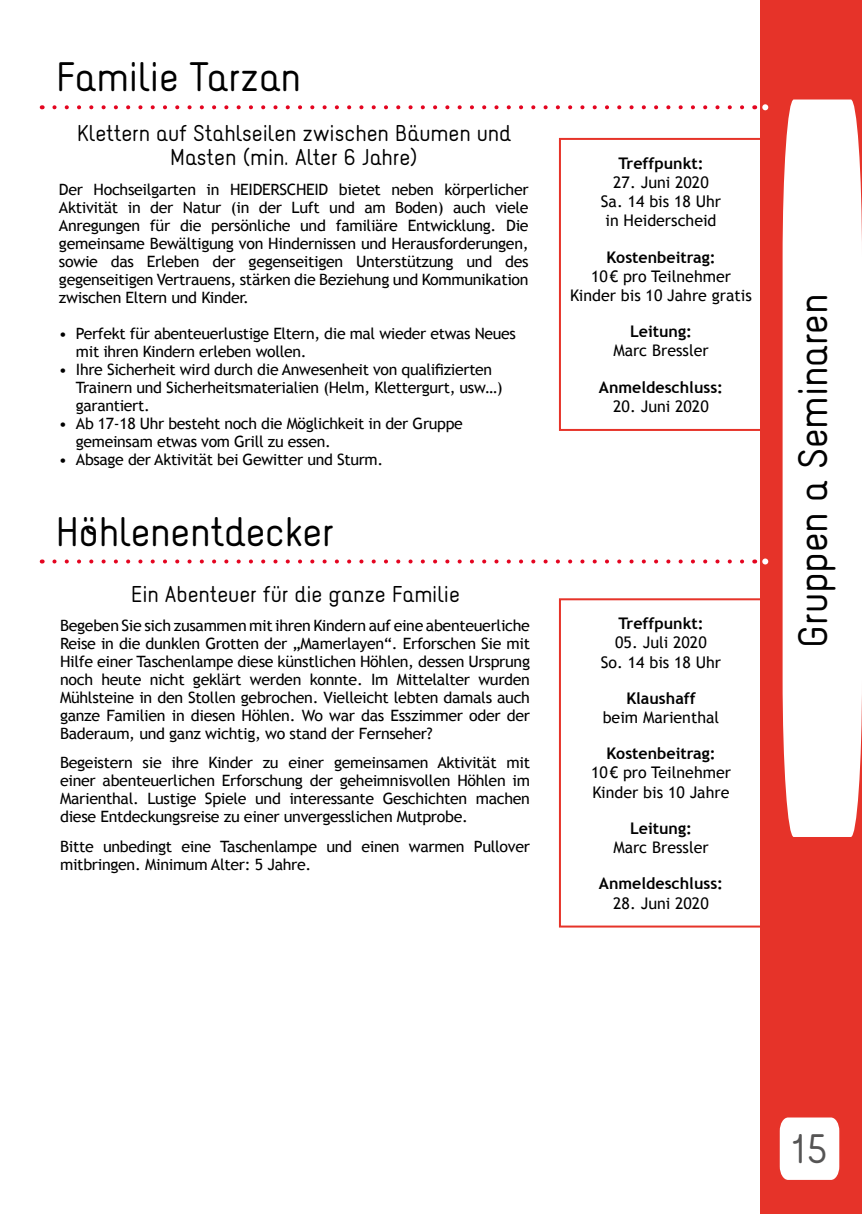
<style>
.page{position:relative;width:862px;height:1214px;background:#fff}
.page>*{position:absolute;margin:0;border:0;box-sizing:border-box;transform-origin:0 0}
.t1{font:36px "Naiv";color:#000}
.t2{font:36px "Naiv";color:#555454}
.t3{font:20px/24px "Naiv";color:#000;text-align:center}
.t4{font:16px/19.2px "Trebuchet MS";color:#000;text-align:center}
.t5{font:700 16px "Trebuchet MS";color:#000}
.t6{font:15.6px/18px "Trebuchet MS";letter-spacing:-.02em;color:#000}
</style>
<div class="page">
<div style="left:760px;top:0;width:102px;height:1213px;background:#e63329"></div>
<div style="left:780px;top:1117px;width:59px;height:62px;background:#fff"></div>
<div style="left:782px;top:99px;width:80px;height:737px;background:#fff"></div>
<svg style="left:42px;top:105px;width:700px;height:4px"></svg>
<svg style="left:762px;top:104px;width:6px;height:6px"></svg>
<svg style="left:42px;top:559px;width:700px;height:4px"></svg>
<svg style="left:762px;top:558px;width:6px;height:6px"></svg>
<div style="left:559px;top:138px;width:204px;height:293px;border:2px solid #e63329"></div>
<div style="left:559px;top:598px;width:204px;height:329px;border:2px solid #e63329"></div>
<h1 class="t1" style="left:56px;top:54px;width:247px">Familie Tarzan</h1>
<p class="t3" style="left:77px;top:121px;width:436px">Klettern auf Stahlseilen zwischen Bäumen und<br>Masten (min. Alter 6 Jahre)</p>
<p class="t6" style="left:59px;top:180px;width:471px;text-align:justify">Der Hochseilgarten in HEIDERSCHEID bietet neben körperlicher Aktivität in der Natur (in der Luft und am Boden) auch viele Anregungen für die persönliche und familiäre Entwicklung. Die gemeinsame Bewältigung von Hindernissen und Herausforderungen, sowie das Erleben der gegenseitigen Unterstützung und des gegenseitigen Vertrauens, stärken die Beziehung und Kommunikation zwischen Eltern und Kinder.</p>
<p class="t6" style="left:76px;top:324px;width:441px;text-indent:-17px">• Perfekt für abenteuerlustige Eltern, die mal wieder etwas Neues mit ihren Kindern erleben wollen.</p>
<p class="t6" style="left:76px;top:360px;width:428px;text-indent:-17px">• Ihre Sicherheit wird durch die Anwesenheit von qualifizierten<br>Trainern und Sicherheitsmaterialien (Helm, Klettergurt, usw…) garantiert.</p>
<p class="t6" style="left:76px;top:414px;width:388px;text-indent:-17px">• Ab 17-18 Uhr besteht noch die Möglichkeit in der Gruppe gemeinsam etwas vom Grill zu essen.</p>
<p class="t6" style="left:59px;top:450px;width:326px">• Absage der Aktivität bei Gewitter und Sturm.</p>
<h1 class="t1" style="left:56px;top:508px;width:279px">Höhlenentdecker</h1>
<p class="t3" style="left:131px;top:582px;width:331px">Ein Abenteuer für die ganze Familie</p>
<p class="t6" style="left:60px;top:616px;width:471px;text-align:justify">Begeben Sie sich zusammen mit ihren Kindern auf eine abenteuerliche Reise in die dunklen Grotten der „Mamerlayen“. Erforschen Sie mit Hilfe einer Taschenlampe diese künstlichen Höhlen, dessen Ursprung noch heute nicht geklärt werden konnte. Im Mittelalter wurden Mühlsteine in den Stollen gebrochen. Vielleicht lebten damals auch ganze Familien in diesen Höhlen. Wo war das Esszimmer oder der Baderaum, und ganz wichtig, wo stand der Fernseher?</p>
<p class="t6" style="left:60px;top:754px;width:471px;text-align:justify">Begeistern sie ihre Kinder zu einer gemeinsamen Aktivität mit einer abenteuerlichen Erforschung der geheimnisvollen Höhlen im Marienthal. Lustige Spiele und interessante Geschichten machen diese Entdeckungsreise zu einer unvergesslichen Mutprobe.</p>
<p class="t6" style="left:60px;top:837px;width:471px">Bitte unbedingt eine Taschenlampe und einen warmen Pullover mitbringen. Minimum Alter: 5 Jahre.</p>
<p class="t5" style="left:618px;top:153px;width:87px">Treffpunkt:</p>
<p class="t4" style="left:601px;top:173px;width:122px">27. Juni 2020<br>Sa. 14 bis 18 Uhr in Heiderscheid</p>
<p class="t5" style="left:606px;top:247px;width:111px">Kostenbeitrag:</p>
<p class="t4" style="left:570px;top:267px;width:183px">10€ pro Teilnehmer<br>Kinder bis 10 Jahre gratis</p>
<p class="t5" style="left:630px;top:321px;width:63px">Leitung:</p>
<p class="t4" style="left:613px;top:341px;width:97px">Marc Bressler</p>
<p class="t5" style="left:599px;top:377px;width:126px">Anmeldeschluss:</p>
<p class="t4" style="left:613px;top:397px;width:97px">20. Juni 2020</p>
<p class="t5" style="left:618px;top:613px;width:87px">Treffpunkt:</p>
<p class="t4" style="left:601px;top:633px;width:122px">05. Juli 2020<br>So. 14 bis 18 Uhr</p>
<p class="t5" style="left:626px;top:688px;width:71px">Klaushaff</p>
<p class="t4" style="left:603px;top:707px;width:118px">beim Marienthal</p>
<p class="t5" style="left:606px;top:743px;width:111px">Kostenbeitrag:</p>
<p class="t4" style="left:591px;top:763px;width:141px;text-align:left">10€ pro Teilnehmer<br>Kinder bis 10 Jahre</p>
<p class="t5" style="left:630px;top:818px;width:63px">Leitung:</p>
<p class="t4" style="left:613px;top:838px;width:97px">Marc Bressler</p>
<p class="t5" style="left:599px;top:873px;width:126px">Anmeldeschluss:</p>
<p class="t4" style="left:613px;top:893px;width:97px">28. Juni 2020</p>
<h1 class="t1" style="left:789px;top:648px;width:356px;rotate:-90deg">Gruppen a Seminaren</h1>
<h1 class="t2" style="left:790px;top:1125px;width:39px">15</h1>
</div>
